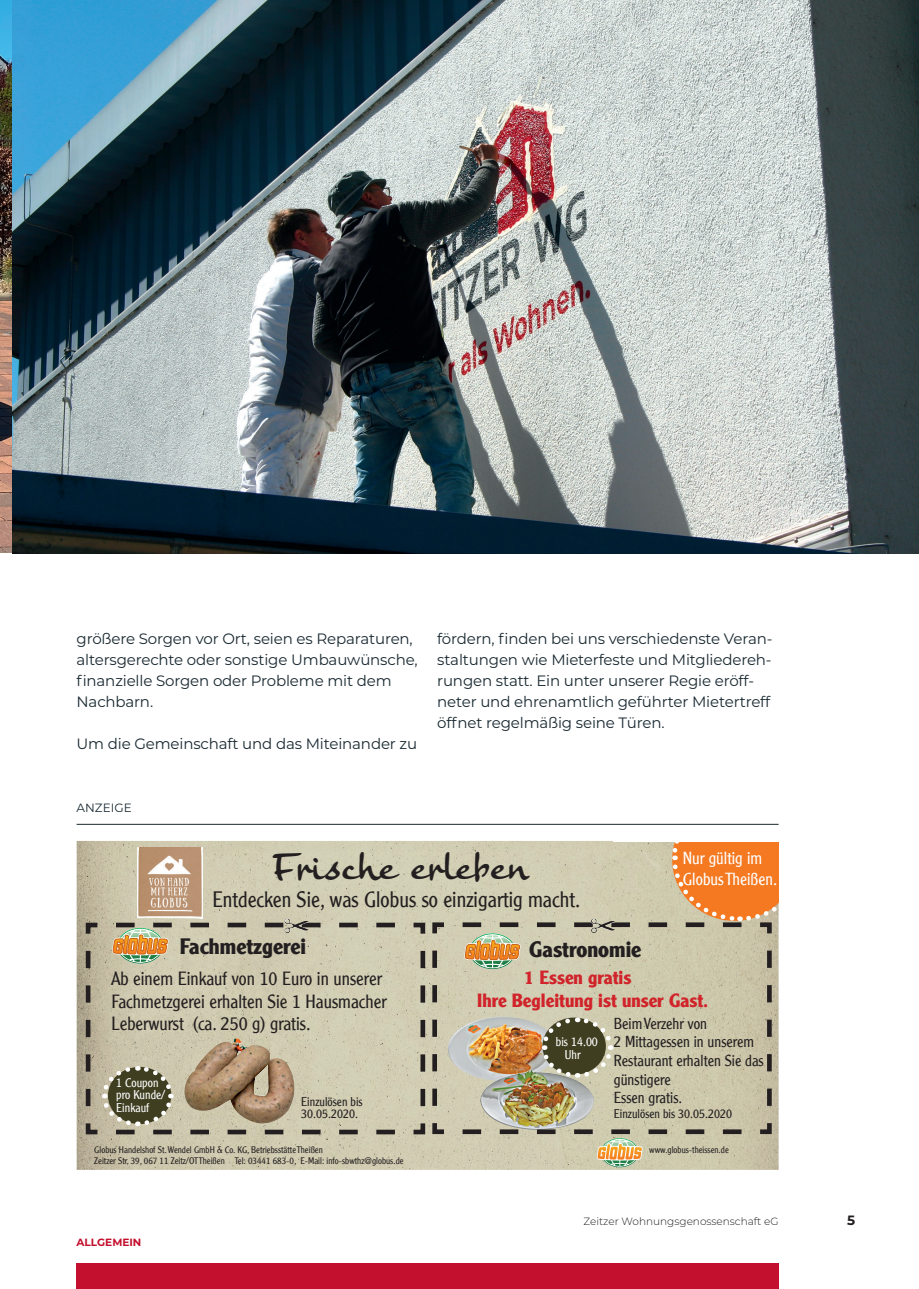
<style>
.page{position:relative;width:919px;height:1289px;background:#fff}
.page>*{position:absolute;margin:0;border:0;box-sizing:border-box;transform-origin:0 0}
.t1{font:37.2px "Banana";color:#231f20}
.t2{font:300 21.75px "Clearface Gothic LT";color:#231f20}
.t3{font:700 21.75px "Clearface Gothic LT";color:#231f20}
.t4{font:300 18.6px/22.4px "Clearface Gothic LT";color:#231f20}
.t5{font:700 18.6px/22.4px "Clearface Gothic LT";color:#d1232a}
.t6{font:300 17.1px/20.5px "Clearface Gothic LT";color:#fff}
.t7{font:300 15.6px/18.6px "Clearface Gothic LT";color:#231f20}
.t8{font:15px/21px "Montserrat";letter-spacing:-.01em;color:#192931}
.t9{font:700 13.5px "Montserrat";color:#231f20}
.t10{font:300 12.45px/12.5px "Clearface Gothic LT";color:#231f20}
.t11{font:300 12.45px/12.5px "Clearface Gothic LT";color:#fff}
.t12{font:12px "Montserrat";color:#192931}
.t13{font:300 10.5px "Montserrat";color:#231f20}
.t14{font:700 10.5px "Montserrat";color:#c3102e}
.t15{font:300 9.3px/11.2px "Clearface Gothic LT";color:#231f20}
</style>
<div class="page">
<div style="left:77px;top:1263px;width:701px;height:25px;background:#c3102e"></div>
<img style="left:77px;top:841px;width:701px;height:328px">
<img style="left:137px;top:847px;width:66px;height:71px">
<svg style="left:462px;top:1136px;width:288px;height:31px;background:#cfc8a9"></svg>
<svg style="left:453px;top:841px;width:325px;height:86px;background:#dab68b"></svg>
<svg style="left:430px;top:920px;width:344px;height:216px;background:#c0b89c"></svg>
<img style="left:591px;top:918px;width:24px;height:15px">
<svg style="left:83px;top:920px;width:344px;height:216px;background:#beb79d"></svg>
<img style="left:285px;top:918px;width:23px;height:15px">
<img style="left:0;top:0;width:918px;height:553px">
<hr style="left:77px;top:824px;width:701px;height:1px;background:#192931">
<p class="t8" style="left:77px;top:627px;width:343px">größere Sorgen vor Ort, seien es Reparaturen, altersgerechte oder sonstige Umbauwünsche, finanzielle Sorgen oder Probleme mit dem Nachbarn.</p>
<p class="t8" style="left:77px;top:732px;width:342px">Um die Gemeinschaft und das Miteinander zu</p>
<p class="t8" style="left:437px;top:627px;width:337px">fördern, finden bei uns verschiedenste Veran&shy;staltungen wie Mieterfeste und Mitgliedereh&shy;rungen statt. Ein unter unserer Regie eröff&shy;neter und ehrenamtlich geführter Mietertreff öffnet regelmäßig seine Türen.</p>
<p class="t12" style="left:77px;top:799px;width:57px">ANZEIGE</p>
<h1 class="t1" style="left:270px;top:842px;width:259px">Frische erleben</h1>
<h2 class="t2" style="left:212px;top:886px;width:369px">Entdecken Sie, was Globus so einzigartig macht.</h2>
<h2 class="t3" style="left:180px;top:933px;width:128px">Fachmetzgerei</h2>
<h2 class="t3" style="left:529px;top:936px;width:114px">Gastronomie</h2>
<p class="t6" style="left:682px;top:848px;width:96px">Nur gültig im<br>Globus Theißen.</p>
<p class="t4" style="left:111px;top:967px;width:276px">Ab einem Einkauf von 10 Euro in unserer<br>Fachmetzgerei erhalten Sie 1 Hausmacher<br>Leberwurst (ca. 250 g) gratis.</p>
<p class="t11" style="left:116px;top:1076px;width:51px">1 Coupon pro Kunde/<br>Einkauf</p>
<p class="t10" style="left:301px;top:1095px;width:63px">Einzulösen bis<br>30.05.2020.</p>
<p class="t15" style="left:94px;top:1144px;width:311px">Globus Handelshof St. Wendel GmbH &amp; Co. KG, Betriebsstätte Theißen<br>Zeitzer Str. 39, 067 11 Zeitz/OT Theißen Tel: 03441 683-0, E-Mail: info-sbwthz@globus.de</p>
<p class="t14" style="left:77px;top:1235px;width:66px">ALLGEMEIN</p>
<p class="t5" style="left:477px;top:966px;width:233px;text-indent:47px">1 Essen gratis<br>Ihre Begleitung ist unser Gast.</p>
<p class="t11" style="left:565px;top:1035px;width:35px;text-indent:-9px">bis 14.00<br>Uhr</p>
<p class="t7" style="left:613px;top:1013px;width:151px">Beim Verzehr von<br>2 Mittagessen in unserem<br>Restaurant erhalten Sie das günstigere<br>Essen gratis.</p>
<p class="t10" style="left:613px;top:1107px;width:120px">Einzulösen bis 30.05.2020</p>
<p class="t15" style="left:649px;top:1143px;width:81px">www.globus-theissen.de</p>
<p class="t13" style="left:583px;top:1214px;width:196px">Zeitzer Wohnungsgenossenschaft eG</p>
<p class="t9" style="left:847px;top:1210px;width:10px">5</p>
</div>
